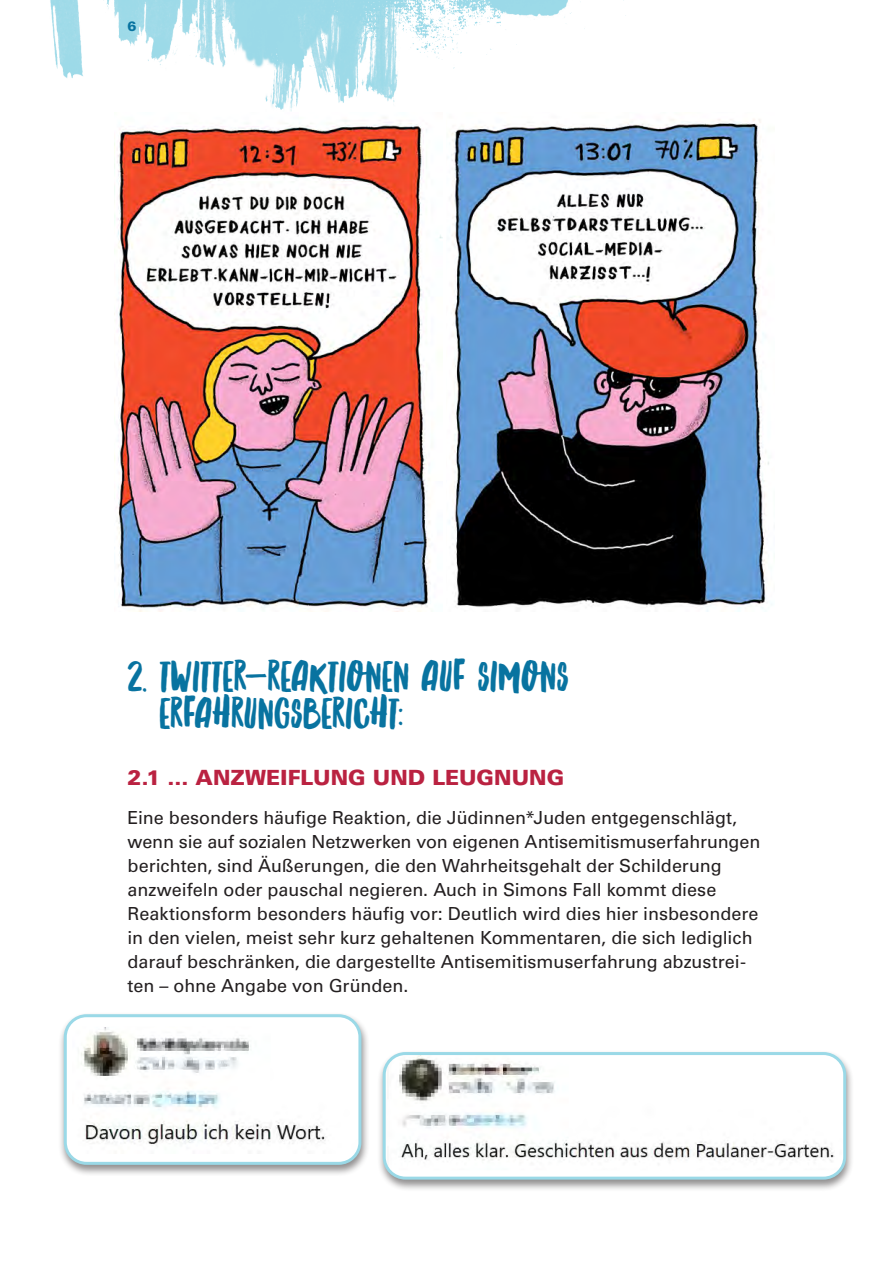
<style>
.page{position:relative;width:893px;height:1263px;background:#fff}
.page>*{position:absolute;margin:0;border:0;box-sizing:border-box;transform-origin:0 0}
.t1{font:45px/37.5px "Northern Soul Caps";letter-spacing:-.005em;color:#0873a0}
.t2{font:900 21px "Univers LT Std";letter-spacing:.005em;color:#ba2241}
.t3{font:18px/24px "Univers LT Std";color:#231f20}
.t4{font:900 13.5px "Univers LT Std";color:#0873a0}
</style>
<div class="page">
<div style="left:58px;top:1012px;width:312px;height:165px;background:#231f20;opacity:.5"></div>
<div style="left:65px;top:1016px;width:295px;height:147px;background:#fff;border-radius:21px"></div>
<img style="left:81px;top:1027px;width:279px;height:127px">
<div style="left:64px;top:1014px;width:297px;height:151px;border:3px solid #9ad9e7;border-radius:21px"></div>
<div style="left:377px;top:1050px;width:477px;height:142px;background:#231f20;opacity:.5"></div>
<div style="left:384px;top:1053px;width:461px;height:125px;background:#fff;border-radius:21px"></div>
<img style="left:384px;top:1053px;width:461px;height:117px">
<div style="left:383px;top:1052px;width:463px;height:127px;border:3px solid #9ad9e7;border-radius:21px"></div>
<img style="left:50px;top:0;width:576px;height:111px">
<img style="left:116px;top:120px;width:327px;height:491px">
<img style="left:451px;top:119px;width:318px;height:492px">
<p class="t4" style="left:128px;top:18px;width:11px">6</p>
<h1 class="t1" style="left:159px;top:657px;width:411px;text-indent:-31px">2. TWITTER-REAKTIONEN AUF SIMONS<br>ERFAHRUNGSBERICHT:</h1>
<p class="t2" style="left:128px;top:764px;width:438px">2.1 … ANZWEIFLUNG UND LEUGNUNG</p>
<p class="t3" style="left:128px;top:805px;width:634px">Eine besonders häufige Reaktion, die Jüdinnen*Juden entgegenschlägt, wenn sie auf sozialen Netzwerken von eigenen Antisemitismuserfahrungen berichten, sind Äußerungen, die den Wahrheitsgehalt der Schilderung anzweifeln oder pauschal negieren. Auch in Simons Fall kommt diese Reaktionsform besonders häufig vor: Deutlich wird dies hier insbesondere in den vielen, meist sehr kurz gehaltenen Kommentaren, die sich lediglich darauf beschränken, die dargestellte Antisemitismuserfahrung abzustrei&shy;ten – ohne Angabe von Gründen.</p>
</div>
